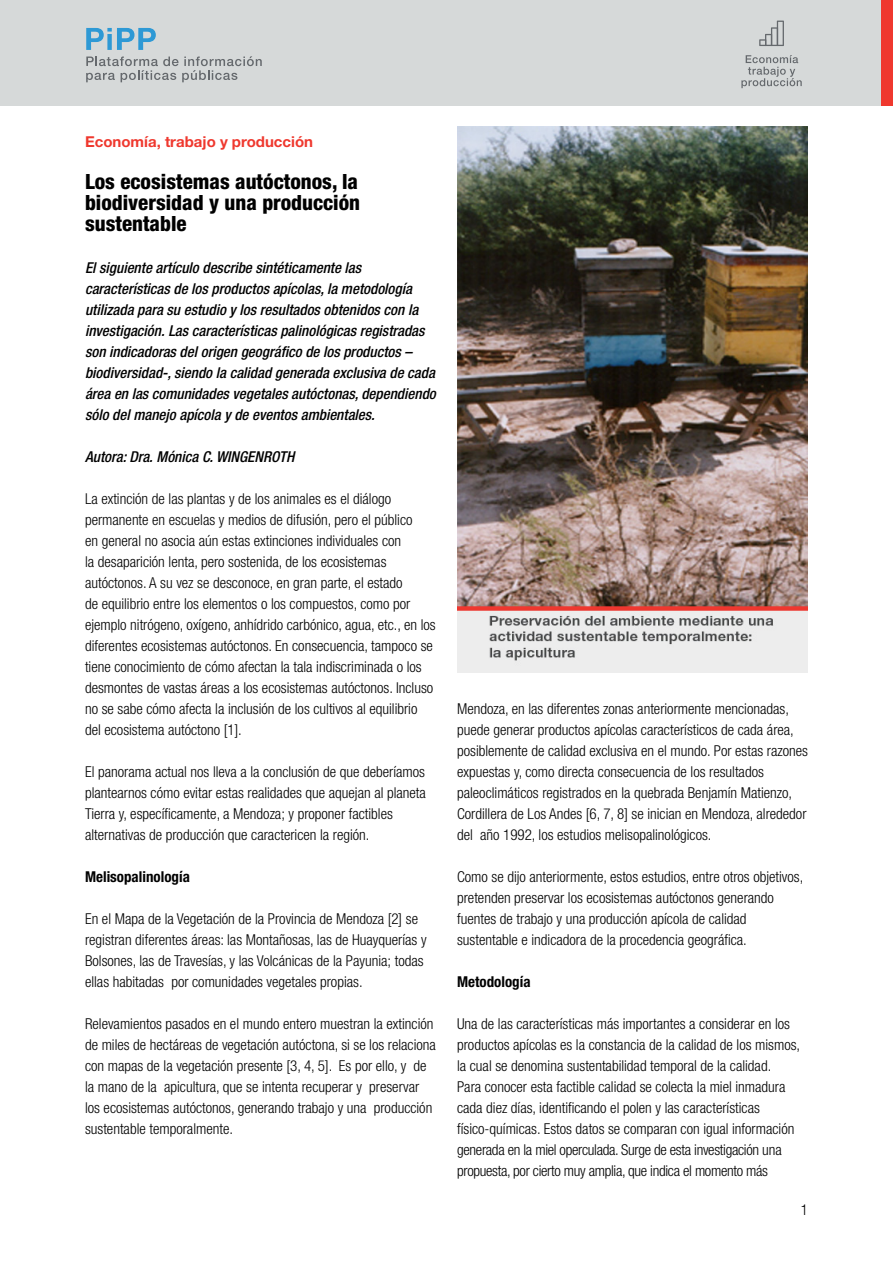
<style>
.page{position:relative;width:893px;height:1263px;background:#fff}
.page>*{position:absolute;margin:0;border:0;box-sizing:border-box;transform-origin:0 0}
.t1{font:800 condensed 21px/21px "Helvetica Neue LT Std";color:#000;text-align:justify}
.t2{font:300 condensed 15px/21px "Helvetica Neue LT Std";color:#000}
.t3{font:italic 500 condensed 15px/21px "Helvetica Neue LT Std";color:#000}
.t4{font:700 condensed 15px "Helvetica Neue LT Std";color:#000}
.t5{font:700 15px "Helvetica Neue LT Std";color:#ef382e}
</style>
<div class="page">
<div style="left:0;top:0;width:893px;height:105px;background:#d6d9d9"></div>
<div style="left:881px;top:0;width:12px;height:105px;background:#ef382e"></div>
<svg style="left:741px;top:55px;width:61px;height:33px"></svg>
<svg style="left:759px;top:21px;width:25px;height:25px"></svg>
<svg style="left:86px;top:28px;width:70px;height:22px"></svg>
<svg style="left:86px;top:56px;width:176px;height:26px"></svg>
<img style="left:457px;top:126px;width:351px;height:546px">
<p class="t5" style="left:85px;top:132px;width:230px">Economía, trabajo y producción</p>
<h1 class="t1" style="left:85px;top:171px;width:277px">Los ecosistemas autóctonos, la biodiversidad y una producción sustentable</h1>
<p class="t3" style="left:85px;top:257px;width:352px">El siguiente artículo describe sintéticamente las características de los productos apícolas, la metodología utilizada para su estudio y los resultados obtenidos con la investigación. Las características palinológicas registradas son indicadoras del origen geográfico de los productos – biodiversidad-, siendo la calidad generada exclusiva de cada área en las comunidades vegetales autóctonas, dependiendo sólo del manejo apícola y de eventos ambientales.</p>
<p class="t3" style="left:85px;top:446px;width:211px">Autora: Dra. Mónica C. WINGENROTH</p>
<p class="t2" style="left:85px;top:488px;width:352px">La extinción de las plantas y de los animales es el diálogo permanente en escuelas y medios de difusión, pero el público<br>en general no asocia aún estas extinciones individuales con<br>la desaparición lenta, pero sostenida, de los ecosistemas autóctonos. A su vez se desconoce, en gran parte, el estado<br>de equilibrio entre los elementos o los compuestos, como por ejemplo nitrógeno, oxígeno, anhídrido carbónico, agua, etc., en los diferentes ecosistemas autóctonos. En consecuencia, tampoco se tiene conocimiento de cómo afectan la tala indiscriminada o los desmontes de vastas áreas a los ecosistemas autóctonos. Incluso no se sabe cómo afecta la inclusión de los cultivos al equilibrio del ecosistema autóctono [1].</p>
<p class="t2" style="left:85px;top:761px;width:342px">El panorama actual nos lleva a la conclusión de que deberíamos plantearnos cómo evitar estas realidades que aquejan al planeta Tierra y, específicamente, a Mendoza; y proponer factibles alternativas de producción que caractericen la región.</p>
<p class="t4" style="left:85px;top:868px;width:106px">Melisopalinología</p>
<p class="t2" style="left:85px;top:908px;width:343px">En el Mapa de la Vegetación de la Provincia de Mendoza [2] se registran diferentes áreas: las Montañosas, las de Huayquerías y Bolsones, las de Travesías, y las Volcánicas de la Payunia; todas ellas habitadas por comunidades vegetales propias.</p>
<p class="t2" style="left:85px;top:1013px;width:352px">Relevamientos pasados en el mundo entero muestran la extinción de miles de hectáreas de vegetación autóctona, si se los relaciona con mapas de la vegetación presente [3, 4, 5]. Es por ello, y de la mano de la apicultura, que se intenta recuperar y preservar los ecosistemas autóctonos, generando trabajo y una producción sustentable temporalmente.</p>
<p class="t2" style="left:457px;top:698px;width:352px">Mendoza, en las diferentes zonas anteriormente mencionadas, puede generar productos apícolas característicos de cada área, posiblemente de calidad exclusiva en el mundo. Por estas razones expuestas y, como directa consecuencia de los resultados paleoclimáticos registrados en la quebrada Benjamín Matienzo, Cordillera de Los Andes [6, 7, 8] se inician en Mendoza, alrededor del año 1992, los estudios melisopalinológicos.</p>
<p class="t2" style="left:457px;top:866px;width:348px">Como se dijo anteriormente, estos estudios, entre otros objetivos, pretenden preservar los ecosistemas autóctonos generando fuentes de trabajo y una producción apícola de calidad sustentable e indicadora de la procedencia geográfica.</p>
<p class="t4" style="left:457px;top:973px;width:75px">Metodología</p>
<p class="t2" style="left:457px;top:1013px;width:345px">Una de las características más importantes a considerar en los productos apícolas es la constancia de la calidad de los mismos, la cual se denomina sustentabilidad temporal de la calidad.<br>Para conocer esta factible calidad se colecta la miel inmadura cada diez días, identificando el polen y las características físico-químicas. Estos datos se comparan con igual información generada en la miel operculada. Surge de esta investigación una propuesta, por cierto muy amplia, que indica el momento más</p>
<p class="t2" style="left:801px;top:1199px;width:9px">1</p>
</div>
